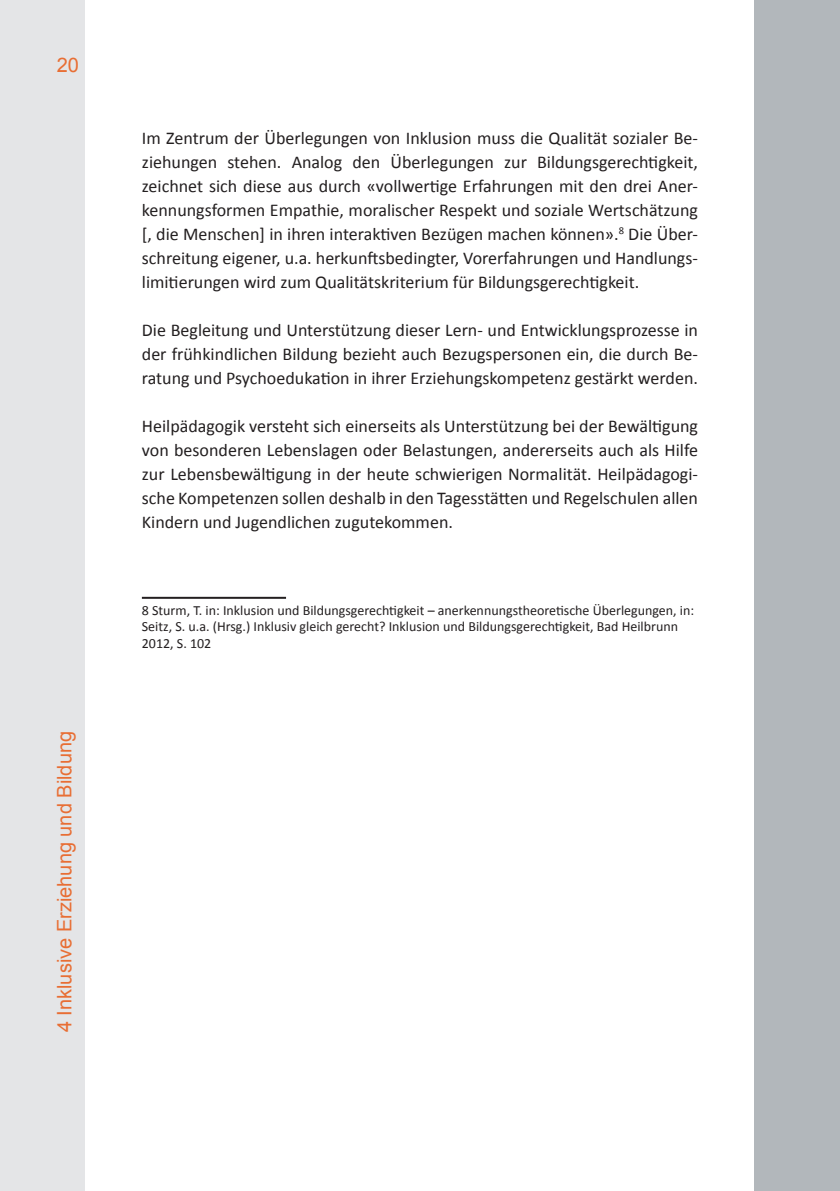
<style>
.page{position:relative;width:840px;height:1191px;background:#fff}
.page>*{position:absolute;margin:0;border:0;box-sizing:border-box;transform-origin:0 0}
.t1{font:20px "Arial";color:#e86e34}
.t2{font:18px/24px "Calibri";color:#231f20;text-align:justify}
.t3{font:14px/16.8px "Calibri";color:#231f20}
</style>
<div class="page">
<div style="left:0;top:0;width:85px;height:1191px;background:#e4e5e7"></div>
<div style="left:754px;top:0;width:85px;height:1191px;background:#b2b7bb"></div>
<hr style="left:142px;top:597px;width:144px;height:2px;background:#231f20">
<p class="t1" style="left:57px;top:52px;width:24px">20</p>
<p class="t1" style="left:51px;top:1032px;width:303px;rotate:-90deg">4 Inklusive Erziehung und Bildung</p>
<p class="t2" style="left:142px;top:126px;width:557px">Im Zentrum der Überlegungen von Inklusion muss die Qualität sozialer Be&shy;ziehungen stehen. Analog den Überlegungen zur Bildungsgerechtigkeit, zeichnet sich diese aus durch «vollwertige Erfahrungen mit den drei Aner&shy;kennungsformen Empathie, moralischer Respekt und soziale Wertschätzung [, die Menschen] in ihren interaktiven Bezügen machen können».<sup>8</sup> Die Über&shy;schreitung eigener, u.a. herkunftsbedingter, Vorerfahrungen und Handlungs&shy;limitierungen wird zum Qualitätskriterium für Bildungsgerechtigkeit.</p>
<p class="t2" style="left:142px;top:318px;width:557px">Die Begleitung und Unterstützung dieser Lern- und Entwicklungsprozesse in der frühkindlichen Bildung bezieht auch Bezugspersonen ein, die durch Be&shy;ratung und Psychoedukation in ihrer Erziehungskompetenz gestärkt werden.</p>
<p class="t2" style="left:142px;top:414px;width:557px">Heilpädagogik versteht sich einerseits als Unterstützung bei der Bewältigung von besonderen Lebenslagen oder Belastungen, andererseits auch als Hilfe zur Lebensbewältigung in der heute schwierigen Normalität. Heilpädagogi&shy;sche Kompetenzen sollen deshalb in den Tagesstätten und Regelschulen allen Kindern und Jugendlichen zugutekommen.</p>
<p class="t3" style="left:142px;top:601px;width:553px">8 Sturm, T. in: Inklusion und Bildungsgerechtigkeit – anerkennungstheoretische Überlegungen, in:<br>Seitz, S. u.a. (Hrsg.) Inklusiv gleich gerecht? Inklusion und Bildungsgerechtigkeit, Bad Heilbrunn<br>2012, S. 102</p>
</div>
